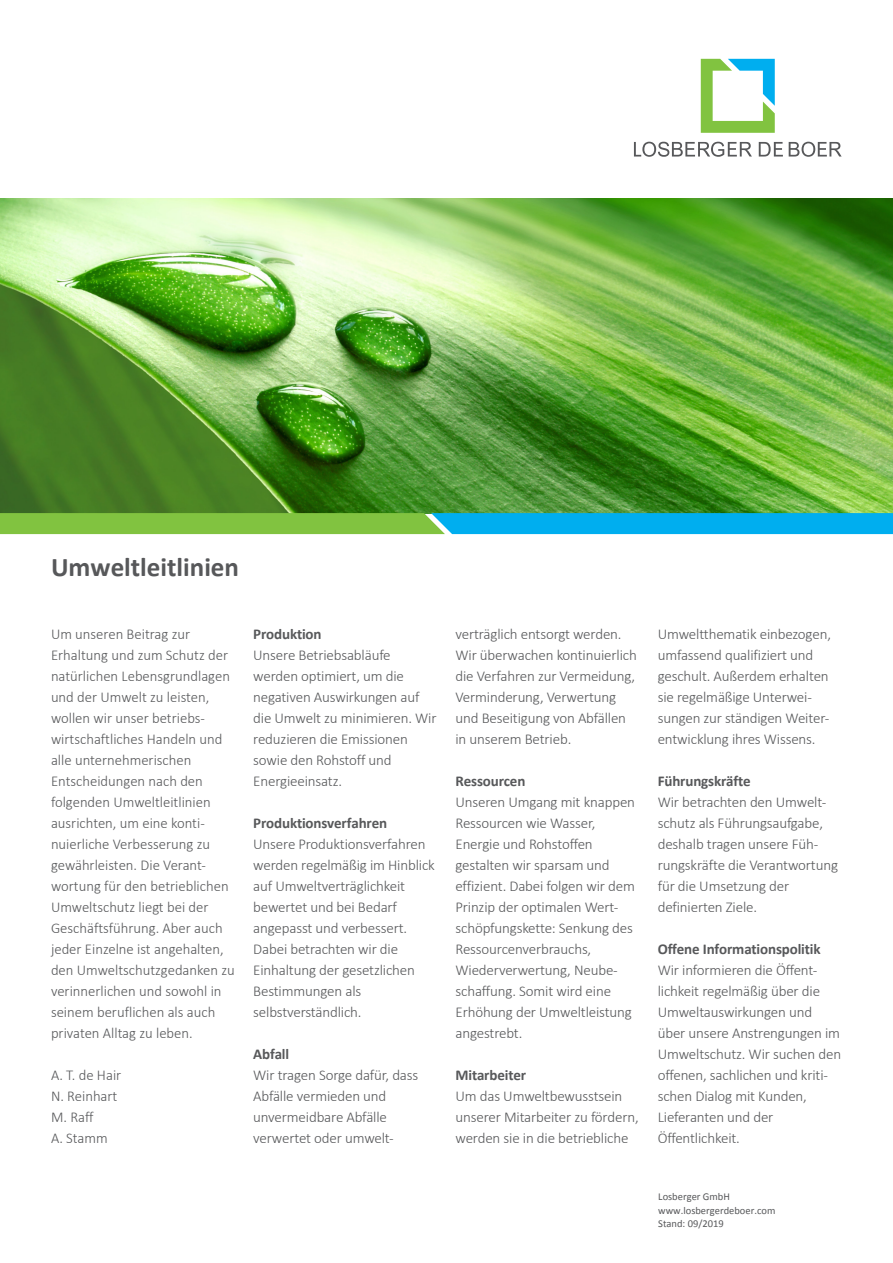
<style>
.page{position:relative;width:893px;height:1263px;background:#fff}
.page>*{position:absolute;margin:0;border:0;box-sizing:border-box;transform-origin:0 0}
.Headline_18_22pt_Gra{font:700 27px "Calibri";color:#57585a}
.Copy_10_14pt_Gray{font:300 15px/21px "Calibri";letter-spacing:-.01em;color:#57585a}
.Subline_10_14pt_Gray{font:700 15px "Calibri";letter-spacing:-.01em;color:#57585a}
.Address_7_9pt_gray{font:10.5px "Calibri";color:#57585a}
</style>
<div class="page">
<img style="left:0;top:198px;width:893px;height:315px">
<svg style="left:634px;top:142px;width:118px;height:15px"></svg>
<svg style="left:759px;top:142px;width:24px;height:15px"></svg>
<svg style="left:789px;top:142px;width:53px;height:15px"></svg>
<svg style="left:701px;top:59px;width:74px;height:74px"></svg>
<svg style="left:0;top:513px;width:893px;height:21px;background:#40b899"></svg>
<p class="Headline_18_22pt_Gra" style="left:51px;top:550px;width:190px">Umweltleitlinien</p>
<p class="Copy_10_14pt_Gray" style="left:51px;top:623px;width:185px">Um unseren Beitrag zur<br>Erhaltung und zum Schutz der natürlichen Lebensgrundlagen und der Umwelt zu leisten, wollen wir unser betriebs&shy;wirtschaftliches Handeln und alle unternehmerischen<br>Entscheidungen nach den folgenden Umweltleitlinien ausrichten, um eine konti&shy;nuierliche Verbesserung zu gewährleisten. Die Verant&shy;wortung für den betrieblichen<br>Umweltschutz liegt bei der<br>Geschäftsführung. Aber auch jeder Einzelne ist angehalten, den Umweltschutzgedanken zu verinnerlichen und sowohl in seinem beruflichen als auch privaten Alltag zu leben.</p>
<p class="Copy_10_14pt_Gray" style="left:51px;top:1064px;width:72px">A. T. de Hair</p>
<p class="Copy_10_14pt_Gray" style="left:51px;top:1085px;width:68px">N. Reinhart</p>
<p class="Copy_10_14pt_Gray" style="left:51px;top:1106px;width:44px">M. Raff</p>
<p class="Copy_10_14pt_Gray" style="left:51px;top:1127px;width:58px">A. Stamm</p>
<p class="Subline_10_14pt_Gray" style="left:253px;top:624px;width:70px">Produktion</p>
<p class="Copy_10_14pt_Gray" style="left:253px;top:644px;width:185px">Unsere Betriebsabläufe werden optimiert, um die negativen Auswirkungen auf die Umwelt zu minimieren. Wir reduzieren die Emissionen sowie den Rohstoff und<br>Energieeinsatz.</p>
<p class="Subline_10_14pt_Gray" style="left:253px;top:813px;width:135px">Produktionsverfahren</p>
<p class="Copy_10_14pt_Gray" style="left:253px;top:833px;width:183px">Unsere Produktionsverfahren werden regelmäßig im Hinblick auf Umweltverträglichkeit bewertet und bei Bedarf angepasst und verbessert.<br>Dabei betrachten wir die<br>Einhaltung der gesetzlichen<br>Bestimmungen als selbstverständlich.</p>
<p class="Subline_10_14pt_Gray" style="left:253px;top:1044px;width:37px">Abfall</p>
<p class="Copy_10_14pt_Gray" style="left:253px;top:1064px;width:167px">Wir tragen Sorge dafür, dass<br>Abfälle vermieden und unvermeidbare Abfälle verwertet oder umwelt-</p>
<p class="Copy_10_14pt_Gray" style="left:455px;top:623px;width:183px">verträglich entsorgt werden.<br>Wir überwachen kontinuierlich die Verfahren zur Vermeidung,<br>Verminderung, Verwertung und Beseitigung von Abfällen in unserem Betrieb.</p>
<p class="Subline_10_14pt_Gray" style="left:455px;top:771px;width:71px">Ressourcen</p>
<p class="Copy_10_14pt_Gray" style="left:455px;top:791px;width:181px">Unseren Umgang mit knappen<br>Ressourcen wie Wasser,<br>Energie und Rohstoffen gestalten wir sparsam und effizient. Dabei folgen wir dem<br>Prinzip der optimalen Wert&shy;schöpfungskette: Senkung des<br>Ressourcenverbrauchs,<br>Wiederverwertung, Neube&shy;schaffung. Somit wird eine<br>Erhöhung der Umweltleistung angestrebt.</p>
<p class="Subline_10_14pt_Gray" style="left:455px;top:1065px;width:72px">Mitarbeiter</p>
<p class="Copy_10_14pt_Gray" style="left:455px;top:1085px;width:185px">Um das Umweltbewusstsein unserer Mitarbeiter zu fördern, werden sie in die betriebliche</p>
<p class="Copy_10_14pt_Gray" style="left:658px;top:623px;width:175px">Umweltthematik einbezogen, umfassend qualifiziert und geschult. Außerdem erhalten sie regelmäßige Unterwei&shy;sungen zur ständigen Weiter&shy;entwicklung ihres Wissens.</p>
<p class="Subline_10_14pt_Gray" style="left:658px;top:771px;width:94px">Führungskräfte</p>
<p class="Copy_10_14pt_Gray" style="left:658px;top:791px;width:182px">Wir betrachten den Umwelt&shy;schutz als Führungsaufgabe, deshalb tragen unsere Füh&shy;rungskräfte die Verantwortung für die Umsetzung der definierten Ziele.</p>
<p class="Subline_10_14pt_Gray" style="left:658px;top:939px;width:164px">Offene Informationspolitik</p>
<p class="Copy_10_14pt_Gray" style="left:658px;top:959px;width:185px">Wir informieren die Öffent&shy;lichkeit regelmäßig über die<br>Umweltauswirkungen und über unsere Anstrengungen im<br>Umweltschutz. Wir suchen den offenen, sachlichen und kriti&shy;schen Dialog mit Kunden,<br>Lieferanten und der<br>Öffentlichkeit.</p>
<p class="Address_7_9pt_gray" style="left:658px;top:1190px;width:73px">Losberger GmbH</p>
<p class="Address_7_9pt_gray" style="left:658px;top:1203px;width:119px">www.losbergerdeboer.com</p>
<p class="Address_7_9pt_gray" style="left:658px;top:1217px;width:67px">Stand: 09/2019</p>
</div>
